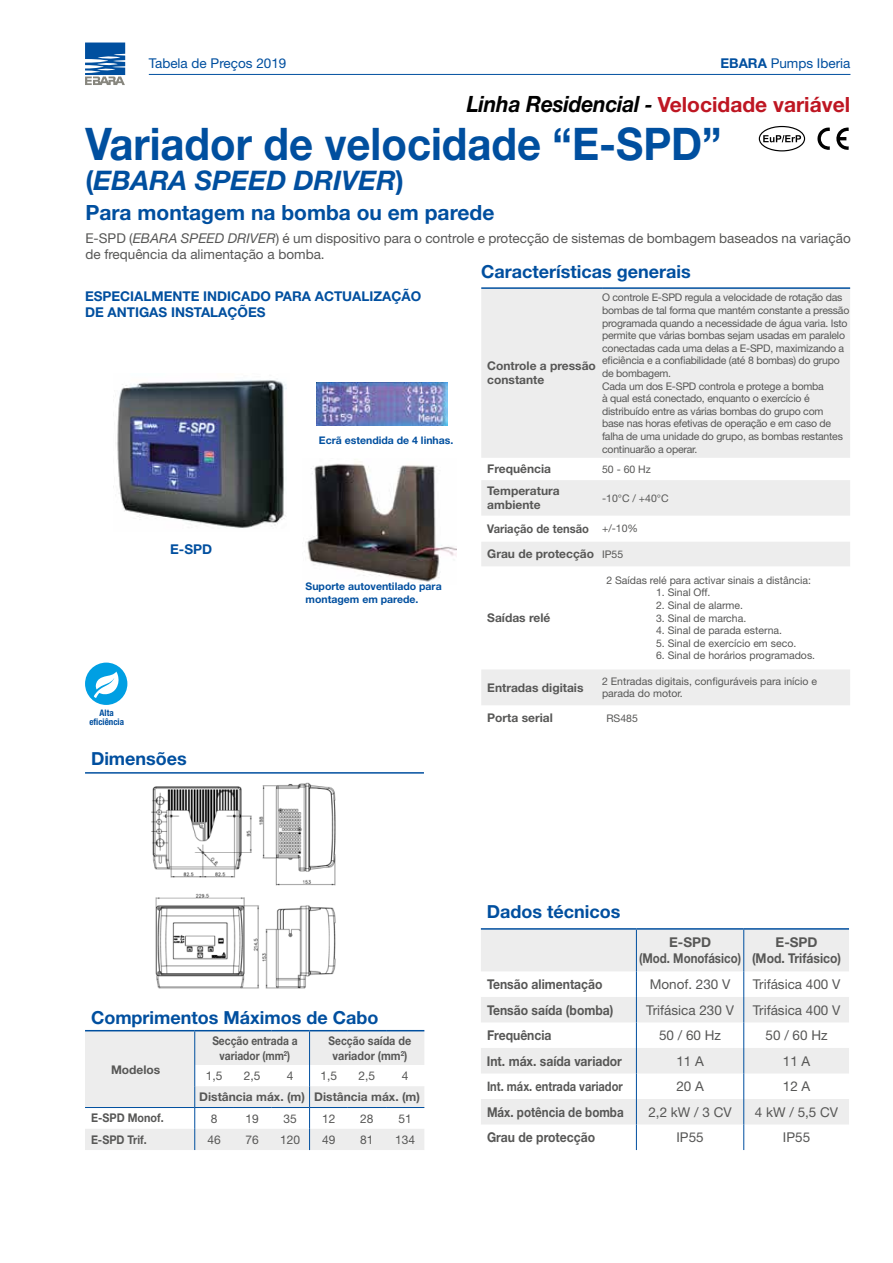
<style>
.page{position:relative;width:893px;height:1263px;background:#fff}
.page>*{position:absolute;margin:0;border:0;box-sizing:border-box;transform-origin:0 0}
.t1{font:700 45px "Helvetica Neue LT Std";color:#004f9f;scale:.93 1}
.t2{font:italic 700 27px "Helvetica Neue LT Std";color:#004f9f}
.t3{font:700 21px "Helvetica Neue LT Std";color:#be1622}
.t4{font:700 21px "Helvetica Neue LT Std";color:#004f9f}
.t5{font:700 18px "Helvetica Neue LT Std";color:#004f9f}
.t6{font:13.5px/16.2px "Helvetica Neue LT Std";color:#575756}
.t7{font:700 13.5px "Helvetica Neue LT Std";color:#575756;scale:.9 1}
.t8{font:700 13.5px/16.2px "Helvetica Neue LT Std";color:#004f9f}
.t9{font:700 13.5px/16.2px "Helvetica Neue LT Std";color:#575756;text-align:center}
.t10{font:13.5px "Helvetica Neue LT Std";color:#004f9f}
.t11{font:700 13.5px "Helvetica Neue LT Std";color:#575756;scale:.86 1}
.t12{font:700 13.05px "Helvetica Neue LT Std";color:#575756;scale:.85 1}
.t13{font:700 12px/14.4px "Helvetica Neue LT Std";color:#575756}
.t14{font:700 12px/14.4px "Helvetica Neue LT Std";color:#575756;text-align:center;scale:.85 1}
.t15{font:700 12px/25.3px "Helvetica Neue LT Std";color:#575756;scale:.93 1}
.t16{font:12px "Helvetica Neue LT Std";color:#575756}
.t17{font:700 12px "Helvetica Neue LT Std";color:#575756;scale:.9 1}
.t18{font:10.5px/12.6px "Helvetica Neue LT Std";letter-spacing:-.02em;color:#575756}
.t19{font:10.5px/12.6px "Helvetica Neue LT Std";color:#575756}
.t20{font:700 10.5px/12.6px "Helvetica Neue LT Std";color:#004f9f}
.t21{font:700 condensed 9px/9px "Helvetica Neue LT Std";color:#004f9f;text-align:center}
.s1{font-weight:700}
.s2{font-style:italic;font-size:22.5px;color:#000}
.s3{font-style:italic;color:#000}
.s4{font-style:normal}
.s5{font-style:italic}
.s6{font-weight:400;font-size:10.5px}
</style>
<div class="page">
<svg style="left:85px;top:43px;width:40px;height:42px;background:#5283b3"></svg>
<hr style="left:149px;top:74px;width:701px;height:1px;background:#004f9f">
<svg style="left:817px;top:128px;width:13px;height:22px"></svg>
<svg style="left:836px;top:127px;width:13px;height:23px"></svg>
<svg style="left:759px;top:126px;width:46px;height:25px"></svg>
<svg style="left:481px;top:289px;width:369px;height:416px;fill:#ededed"></svg>
<hr style="left:481px;top:287px;width:121px;height:2px;background:#004f9f">
<hr style="left:602px;top:287px;width:248px;height:2px;background:#004f9f">
<img style="left:317px;top:383px;width:130px;height:42px">
<img style="left:305px;top:463px;width:152px;height:120px">
<svg style="left:481px;top:930px;width:368px;height:194px;fill:#ededed"></svg>
<hr style="left:481px;top:928px;width:155px;height:2px;background:#004f9f">
<hr style="left:636px;top:928px;width:108px;height:2px;background:#004f9f">
<hr style="left:744px;top:928px;width:105px;height:2px;background:#004f9f">
<hr style="left:636px;top:930px;width:1px;height:41px;background:#004f9f">
<hr style="left:743px;top:930px;width:1px;height:41px;background:#004f9f">
<svg style="left:636px;top:971px;width:1px;height:179px"></svg>
<svg style="left:743px;top:971px;width:1px;height:179px"></svg>
<img style="left:117px;top:380px;width:170px;height:148px">
<img style="left:151px;top:782px;width:185px;height:207px">
<hr style="left:85px;top:772px;width:339px;height:2px;background:#004f9f">
<hr style="left:85px;top:1030px;width:110px;height:1px;background:#004f9f">
<hr style="left:310px;top:1030px;width:38px;height:1px;background:#004f9f">
<hr style="left:348px;top:1030px;width:38px;height:1px;background:#004f9f">
<hr style="left:386px;top:1030px;width:38px;height:1px;background:#004f9f">
<hr style="left:195px;top:1030px;width:38px;height:1px;background:#004f9f">
<hr style="left:233px;top:1030px;width:38px;height:1px;background:#004f9f">
<hr style="left:271px;top:1030px;width:39px;height:1px;background:#004f9f">
<svg style="left:85px;top:1031px;width:339px;height:119px"></svg>
<div style="left:85px;top:663px;width:42px;height:42px;background:#009fe3;border-radius:50%"></div>
<svg style="left:94px;top:671px;width:25px;height:27px"></svg>
<p class="t10" style="left:149px;top:55px;width:139px">Tabela de Preços 2019</p>
<p class="t10" style="left:720px;top:55px;width:132px"><span class="s1">EBARA</span> Pumps Iberia</p>
<h3 class="t3" style="left:467px;top:91px;width:385px"><span class="s2">Linha Residencial</span> <span class="s3">-</span> Velocidade variável</h3>
<h1 class="t1" style="left:85px;top:116px;width:686px">Variador de velocidade “E-SPD”</h1>
<h2 class="t2" style="left:85px;top:163px;width:320px"><span class="s4">(</span>EBARA SPEED DRIVER<span class="s4">)</span></h2>
<h3 class="t4" style="left:85px;top:199px;width:411px">Para montagem na bomba ou em parede</h3>
<p class="t6" style="left:85px;top:230px;width:767px">E-SPD (<span class="s5">EBARA SPEED DRIVER</span>) é um dispositivo para o controle e protecção de sistemas de bombagem baseados na variação de frequência da alimentação a bomba.</p>
<p class="t8" style="left:85px;top:288px;width:338px">ESPECIALMENTE INDICADO PARA ACTUALIZAÇÃO<br>DE ANTIGAS INSTALAÇÕES</p>
<p class="t8" style="left:170px;top:541px;width:44px">E-SPD</p>
<p class="t21" style="left:89px;top:708px;width:36px">Alta eficiência</p>
<h3 class="t5" style="left:91px;top:747px;width:97px">Dimensões</h3>
<p class="t20" style="left:319px;top:433px;width:136px">Ecrã estendida de 4 linhas.</p>
<p class="t20" style="left:306px;top:580px;width:138px">Suporte autoventilado para montagem em parede.</p>
<h3 class="t5" style="left:481px;top:260px;width:211px">Características generais</h3>
<p class="t18" style="left:602px;top:291px;width:249px">O controle E-SPD regula a velocidade de rotação das bombas de tal forma que mantém constante a pressão programada quando a necessidade de água varia. Isto permite que várias bombas sejam usadas em paralelo conectadas cada uma delas a E-SPD, maximizando a eficiência e a confiabilidade (até 8 bombas) do grupo de bombagem.<br>Cada um dos E-SPD controla e protege a bomba<br>à qual está conectado, enquanto o exercício é distribuído entre as várias bombas do grupo com<br>base nas horas efetivas de operação e em caso de falha de uma unidade do grupo, as bombas restantes continuarão a operar.</p>
<p class="t13" style="left:487px;top:358px;width:110px">Controle a pressão constante</p>
<p class="t13" style="left:487px;top:461px;width:65px">Frequência</p>
<p class="t18" style="left:602px;top:462px;width:50px">50 - 60 Hz</p>
<p class="t13" style="left:487px;top:483px;width:74px">Temperatura ambiente</p>
<p class="t18" style="left:602px;top:491px;width:68px">-10°C / +40°C</p>
<p class="t15" style="left:487px;top:516px;width:164px">Variação de tensão <span class="s6">+/-10%<br></span>Grau de protecção <span class="s6">IP55</span></p>
<p class="t13" style="left:487px;top:610px;width:65px">Saídas relé</p>
<p class="t19" style="left:606px;top:574px;width:206px">2 Saídas relé para activar sinais a distância:</p>
<p class="t19" style="left:656px;top:586px;width:56px">1. Sinal Off.</p>
<p class="t19" style="left:656px;top:599px;width:88px">2. Sinal de alarme.</p>
<p class="t19" style="left:656px;top:611px;width:92px">3. Sinal de marcha.</p>
<p class="t19" style="left:656px;top:624px;width:128px">4. Sinal de parada esterna.</p>
<p class="t19" style="left:656px;top:637px;width:142px">5. Sinal de exercício em seco.</p>
<p class="t19" style="left:656px;top:649px;width:161px">6. Sinal de horários programados.</p>
<p class="t13" style="left:487px;top:680px;width:98px">Entradas digitais</p>
<p class="t19" style="left:602px;top:675px;width:217px">2 Entradas digitais, configuráveis para início e parada do motor.</p>
<p class="t13" style="left:487px;top:711px;width:67px">Porta serial</p>
<p class="t18" style="left:606px;top:712px;width:33px">RS485</p>
<h3 class="t5" style="left:91px;top:1007px;width:289px">Comprimentos Máximos de Cabo</h3>
<p class="t13" style="left:111px;top:1062px;width:51px">Modelos</p>
<p class="t14" style="left:212px;top:1033px;width:102px">Secção entrada a variador (mm<sup>2</sup>)</p>
<p class="t14" style="left:329px;top:1033px;width:99px">Secção saída de variador (mm<sup>2</sup>)</p>
<p class="t16" style="left:206px;top:1068px;width:18px">1,5</p>
<p class="t16" style="left:244px;top:1068px;width:18px">2,5</p>
<p class="t16" style="left:287px;top:1068px;width:8px">4</p>
<p class="t16" style="left:321px;top:1068px;width:18px">1,5</p>
<p class="t16" style="left:359px;top:1068px;width:18px">2,5</p>
<p class="t16" style="left:402px;top:1068px;width:8px">4</p>
<p class="t13" style="left:199px;top:1089px;width:222px">Distância máx. (m) Distância máx. (m)</p>
<p class="t17" style="left:91px;top:1111px;width:82px">E-SPD Monof.</p>
<p class="t16" style="left:211px;top:1111px;width:8px">8</p>
<p class="t16" style="left:245px;top:1111px;width:15px">19</p>
<p class="t16" style="left:284px;top:1111px;width:15px">35</p>
<p class="t16" style="left:322px;top:1111px;width:15px">12</p>
<p class="t16" style="left:360px;top:1111px;width:15px">28</p>
<p class="t16" style="left:399px;top:1111px;width:15px">51</p>
<p class="t17" style="left:91px;top:1132px;width:64px">E-SPD Trif.</p>
<p class="t16" style="left:207px;top:1132px;width:15px">46</p>
<p class="t16" style="left:245px;top:1132px;width:15px">76</p>
<p class="t16" style="left:280px;top:1132px;width:22px">120</p>
<p class="t16" style="left:322px;top:1132px;width:15px">49</p>
<p class="t16" style="left:360px;top:1132px;width:15px">81</p>
<p class="t16" style="left:395px;top:1132px;width:22px">134</p>
<h3 class="t5" style="left:487px;top:900px;width:135px">Dados técnicos</h3>
<p class="t9" style="left:639px;top:934px;width:103px">E-SPD<br>(Mod. Monofásico)</p>
<p class="t9" style="left:752px;top:934px;width:91px">E-SPD<br>(Mod. Trifásico)</p>
<p class="t7" style="left:487px;top:976px;width:130px">Tensão alimentação</p>
<p class="t6" style="left:650px;top:976px;width:82px">Monof. 230 V</p>
<p class="t6" style="left:753px;top:976px;width:89px">Trifásica 400 V</p>
<p class="t7" style="left:487px;top:1001px;width:142px">Tensão saída (bomba)</p>
<p class="t6" style="left:646px;top:1001px;width:89px">Trifásica 230 V</p>
<p class="t6" style="left:753px;top:1001px;width:89px">Trifásica 400 V</p>
<p class="t7" style="left:487px;top:1027px;width:73px">Frequência</p>
<p class="t6" style="left:659px;top:1027px;width:64px">50 / 60 Hz</p>
<p class="t6" style="left:766px;top:1027px;width:64px">50 / 60 Hz</p>
<p class="t7" style="left:487px;top:1052px;width:152px">Int. máx. saída variador</p>
<p class="t6" style="left:676px;top:1052px;width:29px">11 A</p>
<p class="t6" style="left:783px;top:1052px;width:29px">11 A</p>
<p class="t12" style="left:487px;top:1078px;width:161px">Int. máx. entrada variador</p>
<p class="t6" style="left:676px;top:1078px;width:29px">20 A</p>
<p class="t6" style="left:783px;top:1078px;width:29px">12 A</p>
<p class="t11" style="left:487px;top:1103px;width:160px">Máx. potência de bomba</p>
<p class="t6" style="left:648px;top:1103px;width:85px">2,2 kW / 3 CV</p>
<p class="t6" style="left:755px;top:1103px;width:85px">4 kW / 5,5 CV</p>
<p class="t7" style="left:487px;top:1129px;width:122px">Grau de protecção</p>
<p class="t6" style="left:676px;top:1129px;width:29px">IP55</p>
<p class="t6" style="left:783px;top:1129px;width:29px">IP55</p>
</div>
